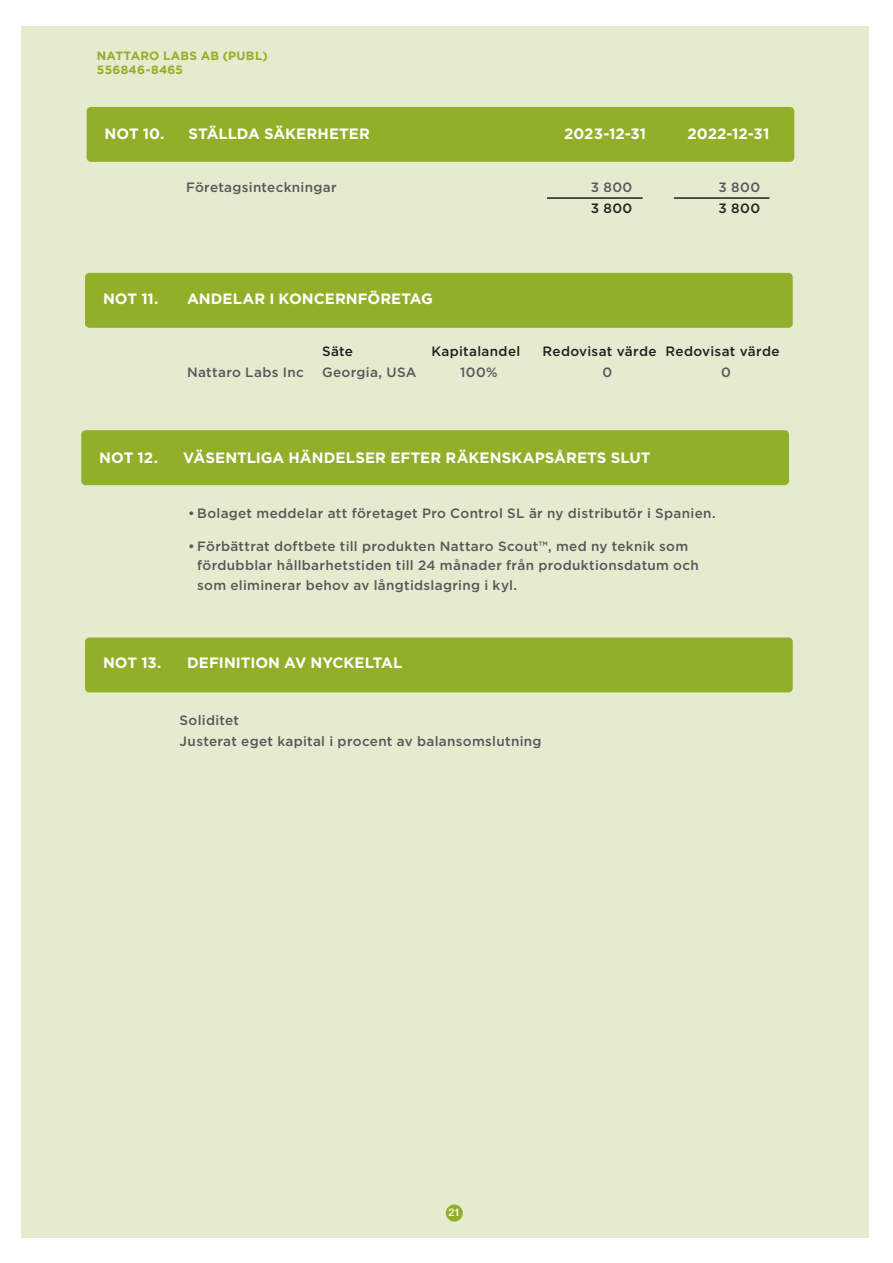
<style>
.page{position:relative;width:893px;height:1263px;background:#fff}
.page>*{position:absolute;margin:0;border:0;box-sizing:border-box;transform-origin:0 0}
.t1{font:700 15px "Gotham";color:#fff}
.t2{font:500 13.5px/19.5px "Gotham";letter-spacing:.025em;color:#57585a}
.t3{font:500 13.5px "Gotham";letter-spacing:.025em;color:#231f20}
.t4{font:700 12px/14.4px "Gotham";letter-spacing:.02em;color:#92af2a}
.t5{font:500 10.5px "Helvetica Neue";color:#fff}
</style>
<div class="page">
<div style="left:21px;top:26px;width:848px;height:1212px;background:#e4ebce"></div>
<div style="left:446px;top:1204px;width:17px;height:17px;background:#92af2a;border-radius:50%"></div>
<div style="left:81px;top:430px;width:708px;height:55px;background:#92af2a;border-radius:4px"></div>
<div style="left:85px;top:637px;width:708px;height:55px;background:#92af2a;border-radius:4px"></div>
<div style="left:85px;top:273px;width:708px;height:55px;background:#92af2a;border-radius:4px"></div>
<hr style="left:547px;top:197px;width:96px;height:2px;background:#231f20">
<hr style="left:674px;top:197px;width:95px;height:2px;background:#231f20">
<div style="left:87px;top:107px;width:707px;height:55px;background:#92af2a;border-radius:4px"></div>
<p class="t4" style="left:97px;top:48px;width:172px">NATTARO LABS AB (PUBL)<br>556846-8465</p>
<p class="t1" style="left:105px;top:125px;width:61px">NOT 10.</p>
<p class="t1" style="left:189px;top:125px;width:183px">STÄLLDA SÄKERHETER</p>
<p class="t1" style="left:564px;top:125px;width:84px">2023-12-31</p>
<p class="t1" style="left:688px;top:125px;width:83px">2022-12-31</p>
<p class="t2" style="left:186px;top:177px;width:152px">Företagsinteckningar</p>
<p class="t2" style="left:591px;top:177px;width:43px">3 800</p>
<p class="t2" style="left:718px;top:177px;width:43px">3 800</p>
<p class="t3" style="left:591px;top:200px;width:43px">3 800</p>
<p class="t3" style="left:718px;top:200px;width:43px">3 800</p>
<p class="t1" style="left:103px;top:290px;width:57px">NOT 11.</p>
<p class="t1" style="left:187px;top:290px;width:247px">ANDELAR I KONCERNFÖRETAG</p>
<p class="t3" style="left:322px;top:344px;width:32px">Säte</p>
<p class="t3" style="left:432px;top:344px;width:90px">Kapitalandel</p>
<p class="t3" style="left:543px;top:344px;width:239px">Redovisat värde Redovisat värde</p>
<p class="t2" style="left:187px;top:362px;width:118px">Nattaro Labs Inc</p>
<p class="t2" style="left:322px;top:362px;width:96px">Georgia, USA</p>
<p class="t2" style="left:460px;top:362px;width:39px">100%</p>
<p class="t2" style="left:603px;top:362px;width:11px">0</p>
<p class="t2" style="left:721px;top:362px;width:11px">0</p>
<p class="t1" style="left:99px;top:449px;width:60px">NOT 12.</p>
<p class="t1" style="left:183px;top:449px;width:469px">VÄSENTLIGA HÄNDELSER EFTER RÄKENSKAPSÅRETS SLUT</p>
<p class="t2" style="left:188px;top:503px;width:529px">• Bolaget meddelar att företaget Pro Control SL är ny distributör i Spanien.</p>
<p class="t2" style="left:197px;top:536px;width:503px;text-indent:-9px">• Förbättrat doftbete till produkten Nattaro Scout™, med ny teknik som fördubblar hållbarhetstiden till 24 månader från produktionsdatum och som eliminerar behov av långtidslagring i kyl.</p>
<p class="t1" style="left:103px;top:654px;width:60px">NOT 13.</p>
<p class="t1" style="left:187px;top:654px;width:217px">DEFINITION AV NYCKELTAL</p>
<p class="t2" style="left:180px;top:709px;width:363px;line-height:20.9px">Soliditet<br>Justerat eget kapital i procent av balansomslutning</p>
<p class="t5" style="left:448px;top:1204px;width:13px">21</p>
</div>
